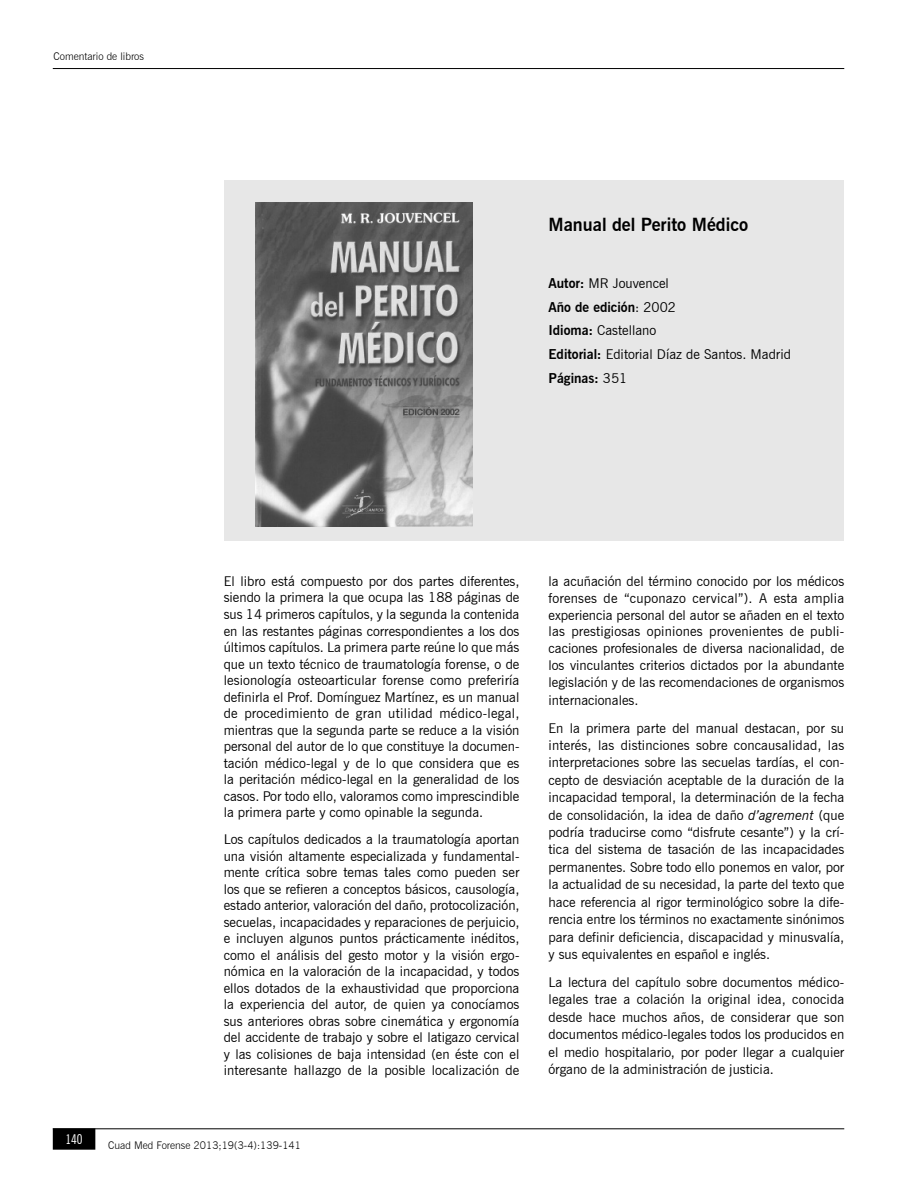
<style>
.page{position:relative;width:897px;height:1193px;background:#fff}
.page>*{position:absolute;margin:0;border:0;box-sizing:border-box;transform-origin:0 0}
.t1{font:700 18px "News Gothic BT";color:#000}
.t2{font:13.5px/16.5px "News Gothic BT";color:#000;text-align:justify}
.t3{font:condensed 13.5px "News Gothic BT";color:#fff}
.t4{font:300 10.5px "News Gothic BT";color:#000}
.s1{font-weight:700}
.s2{font-style:italic}
</style>
<div class="page">
<hr style="left:53px;top:68px;width:791px;height:1px;background:#000">
<div style="left:54px;top:1128px;width:41px;height:20px;background:#000"></div>
<div style="left:53px;top:1128px;width:42px;height:21px;border:2px solid #000"></div>
<hr style="left:53px;top:1128px;width:791px;height:1px;background:#000">
<div style="left:224px;top:181px;width:619px;height:360px;background:#e7e7e7"></div>
<img style="left:255px;top:202px;width:218px;height:324px">
<p class="t4" style="left:54px;top:50px;width:92px">Comentario de libros</p>
<h1 class="t1" style="left:548px;top:214px;width:201px">Manual del Perito Médico</h1>
<p class="t2" style="left:548px;top:271px;width:244px;line-height:23.7px;text-align:left"><span class="s1">Autor:</span> MR Jouvencel<br><span class="s1">Año de edición</span>: 2002<br><span class="s1">Idioma:</span> Castellano<br><span class="s1">Editorial:</span> Editorial Díaz de Santos. Madrid<br><span class="s1">Páginas:</span> 351</p>
<p class="t3" style="left:65px;top:1130px;width:19px">140</p>
<p class="t2" style="left:224px;top:572px;width:297px">El libro está compuesto por dos partes diferentes, siendo la primera la que ocupa las 188 páginas de sus 14 primeros capítulos, y la segunda la contenida en las restantes páginas correspondientes a los dos últimos capítulos. La primera parte reúne lo que más que un texto técnico de traumatología forense, o de lesionología osteoarticular forense como preferiría definirla el Prof. Domínguez Martínez, es un manual de procedimiento de gran utilidad médico-legal, mientras que la segunda parte se reduce a la visión personal del autor de lo que constituye la documen&shy;tación médico-legal y de lo que considera que es la peritación médico-legal en la generalidad de los casos. Por todo ello, valoramos como imprescindible la primera parte y como opinable la segunda.</p>
<p class="t2" style="left:224px;top:831px;width:297px">Los capítulos dedicados a la traumatología aportan una visión altamente especializada y fundamental&shy;mente crítica sobre temas tales como pueden ser los que se refieren a conceptos básicos, causología, estado anterior, valoración del daño, protocolización, secuelas, incapacidades y reparaciones de perjuicio, e incluyen algunos puntos prácticamente inéditos, como el análisis del gesto motor y la visión ergo&shy;nómica en la valoración de la incapacidad, y todos ellos dotados de la exhaustividad que proporciona la experiencia del autor, de quien ya conocíamos sus anteriores obras sobre cinemática y ergonomía del accidente de trabajo y sobre el latigazo cervical y las colisiones de baja intensidad (en éste con el interesante hallazgo de la posible localización de</p>
<p class="t4" style="left:108px;top:1138px;width:194px">Cuad Med Forense 2013;19(3-4):139-141</p>
<p class="t2" style="left:548px;top:572px;width:297px;line-height:17px">la acuñación del término conocido por los médicos forenses de “cuponazo cervical”). A esta amplia experiencia personal del autor se añaden en el texto las prestigiosas opiniones provenientes de publi&shy;caciones profesionales de diversa nacionalidad, de los vinculantes criterios dictados por la abundante legislación y de las recomendaciones de organismos internacionales.</p>
<p class="t2" style="left:548px;top:719px;width:297px;line-height:17.4px">En la primera parte del manual destacan, por su interés, las distinciones sobre concausalidad, las interpretaciones sobre las secuelas tardías, el con&shy;cepto de desviación aceptable de la duración de la incapacidad temporal, la determinación de la fecha de consolidación, la idea de daño <span class="s2">d’agrement</span> (que podría traducirse como “disfrute cesante”) y la crí&shy;tica del sistema de tasación de las incapacidades permanentes. Sobre todo ello ponemos en valor, por la actualidad de su necesidad, la parte del texto que hace referencia al rigor terminológico sobre la dife&shy;rencia entre los términos no exactamente sinónimos para definir deficiencia, discapacidad y minusvalía, y sus equivalentes en español e inglés.</p>
<p class="t2" style="left:548px;top:973px;width:297px;line-height:17.4px">La lectura del capítulo sobre documentos médico&shy;legales trae a colación la original idea, conocida desde hace muchos años, de considerar que son documentos médico-legales todos los producidos en el medio hospitalario, por poder llegar a cualquier órgano de la administración de justicia.</p>
</div>
